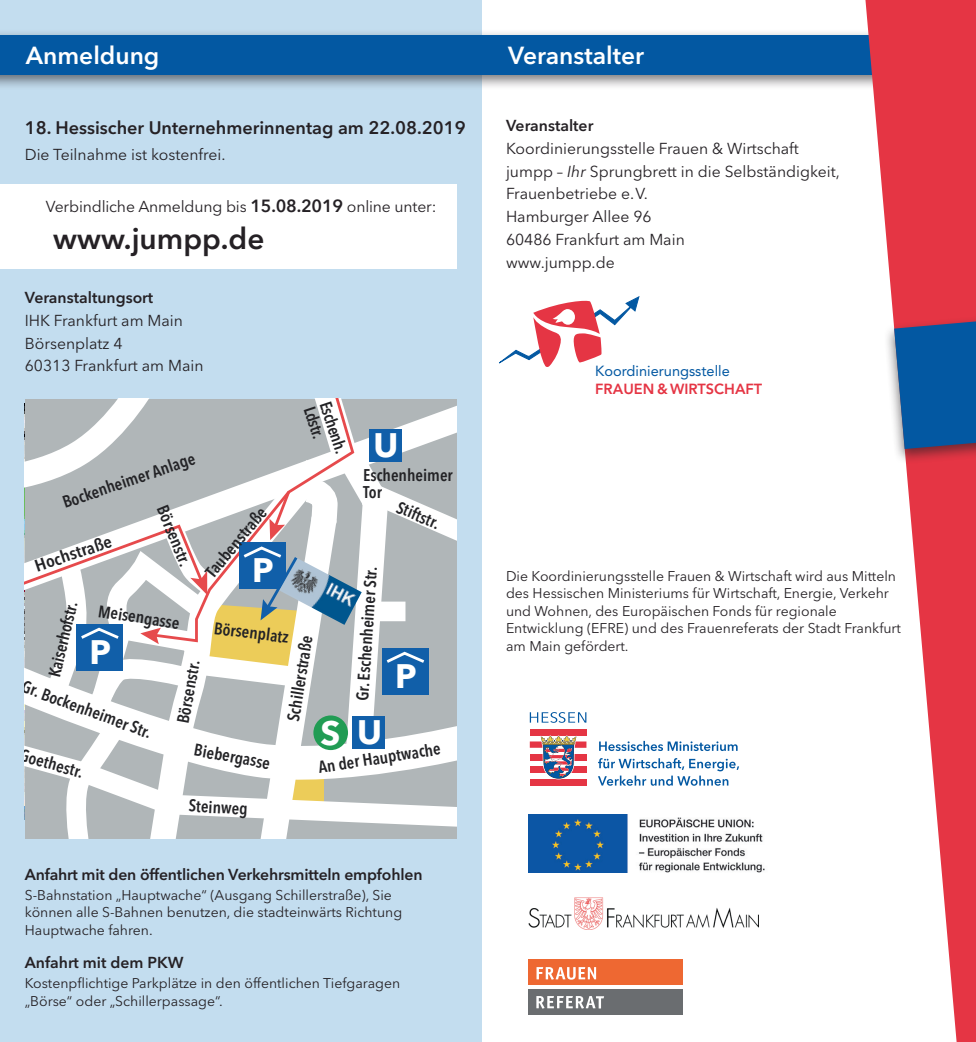
<style>
.page{position:relative;width:976px;height:1042px;background:#fff}
.page>*{position:absolute;margin:0;border:0;box-sizing:border-box;transform-origin:0 0}
.t1{font:700 33.6px "Avenir Next LT Pro";color:#fff}
.fließtext_8{font:600 29.75px "Avenir Next LT Pro";color:#252125}
.blauer_balken_weiß{font:600 24.5px "Avenir Next LT Pro";color:#fff}
.fließtext_8-2{font:600 18.03px "Avenir Next LT Pro";color:#252125}
.t2{font:600 condensed 16.8px/16.8px "Avenir Next LT Pro";color:#232326}
.t3{font:600 condensed 16.8px "Avenir Next LT Pro";color:#232326;scale:1.12 1}
.fließtext_8-3{font:15.75px/22.8px "Avenir Next LT Pro";color:#252125}
.fließtext_8-4{font:600 15.75px "Avenir Next LT Pro";letter-spacing:-.01em;color:#252125}
.t4{font:14.53px/17.5px "Avenir";color:#0358a2}
.fließtext_8-5{font:14px/17.5px "Avenir Next LT Pro";color:#252125}
.s1{font-weight:600;font-size:17.5px}
.s2{font-style:italic}
.s3{font-weight:800;color:#e53544}
</style>
<div class="page">
<div style="left:0;top:0;width:481px;height:1042px;background:#c3ddef"></div>
<div style="left:0;top:29px;width:976px;height:61px;background:#252125;opacity:.6"></div>
<div style="left:0;top:35px;width:976px;height:39px;background:#0358a2"></div>
<svg style="left:499px;top:296px;width:141px;height:71px"></svg>
<img style="left:529px;top:898px;width:229px;height:31px">
<img style="left:529px;top:814px;width:236px;height:58px">
<div style="left:0;top:184px;width:456px;height:85px;background:#fff"></div>
<svg style="left:25px;top:399px;width:431px;height:439px;background:#c6cccd"></svg>
<svg style="left:865px;top:0;width:111px;height:1042px;fill:#e53544"></svg>
<div style="left:884px;top:266px;width:92px;height:198px;background:#252125;opacity:.6"></div>
<svg style="left:894px;top:278px;width:82px;height:171px;background:#4c5388"></svg>
<div style="left:530px;top:729px;width:56px;height:6px;background:#e53544"></div>
<div style="left:530px;top:741px;width:56px;height:7px;background:#e53544"></div>
<div style="left:530px;top:754px;width:56px;height:6px;background:#e53544"></div>
<div style="left:530px;top:766px;width:56px;height:7px;background:#e53544"></div>
<div style="left:530px;top:779px;width:56px;height:6px;background:#e53544"></div>
<svg style="left:540px;top:735px;width:37px;height:44px"></svg>
<svg style="left:530px;top:712px;width:56px;height:11px"></svg>
<svg style="left:599px;top:741px;width:139px;height:10px"></svg>
<svg style="left:598px;top:758px;width:141px;height:28px"></svg>
<div style="left:528px;top:960px;width:155px;height:25px;background:#ee6832"></div>
<div style="left:528px;top:989px;width:155px;height:25px;background:#6a6d70"></div>
<svg style="left:536px;top:967px;width:60px;height:12px"></svg>
<svg style="left:536px;top:996px;width:68px;height:12px"></svg>
<p class="blauer_balken_weiß" style="left:26px;top:40px;width:135px">Anmeldung</p>
<p class="blauer_balken_weiß" style="left:508px;top:40px;width:137px">Veranstalter</p>
<p class="fließtext_8-2" style="left:25px;top:116px;width:442px">18. Hessischer Unternehmerinnentag am 22.08.2019</p>
<p class="fließtext_8-3" style="left:25px;top:143px;width:202px">Die Teilnahme ist kostenfrei.</p>
<p class="fließtext_8-3" style="left:46px;top:196px;width:392px">Verbindliche Anmeldung bis <span class="s1">15.08.2019</span> online unter:</p>
<p class="fließtext_8" style="left:53px;top:221px;width:213px">www.jumpp.de</p>
<p class="fließtext_8-4" style="left:25px;top:288px;width:130px">Veranstaltungsort</p>
<p class="fließtext_8-3" style="left:25px;top:309px;width:160px">IHK Frankfurt am Main</p>
<p class="fließtext_8-3" style="left:25px;top:332px;width:99px">Börsenplatz 4</p>
<p class="fließtext_8-3" style="left:25px;top:354px;width:180px">60313 Frankfurt am Main</p>
<p class="t2" style="left:333px;top:399px;width:55px;rotate:72deg">Eschenh.<br>Ldstr.</p>
<p class="t1" style="left:373px;top:424px;width:26px">U</p>
<p class="t2" style="left:60px;top:495px;width:141px;rotate:-19deg">Bockenheimer Anlage</p>
<p class="t2" style="left:170px;top:503px;width:65px;rotate:68deg">Börsenstr.</p>
<p class="t2" style="left:401px;top:498px;width:47px;rotate:23deg">Stiftstr.</p>
<p class="t2" style="left:363px;top:467px;width:91px">Eschenheimer<br>Tor</p>
<p class="t2" style="left:202px;top:569px;width:87px;rotate:-50deg">Taubenstraße</p>
<p class="t3" style="left:32px;top:557px;width:73px;rotate:-19deg">Hochstraße</p>
<p class="t1" style="left:252px;top:550px;width:23px">P</p>
<p class="t2" style="left:354px;top:700px;width:136px;rotate:-86deg">Gr. Eschenheimer Str.</p>
<p class="t2" style="left:46px;top:674px;width:78px;rotate:-76deg">Kaiserhofstr.</p>
<p class="t2" style="left:100px;top:602px;width:84px;rotate:9deg">M eisengasse</p>
<p class="t2" style="left:215px;top:619px;width:76px;rotate:7deg">Börsenplatz</p>
<p class="t2" style="left:285px;top:720px;width:88px;rotate:-81deg">Schillerstraße</p>
<p class="t1" style="left:89px;top:631px;width:23px">P</p>
<p class="t2" style="left:175px;top:722px;width:65px;rotate:-80deg">Börsenstr.</p>
<p class="t1" style="left:395px;top:655px;width:23px">P</p>
<p class="t2" style="left:25px;top:678px;width:138px;rotate:20deg">Gr. Bockenheimer Str.</p>
<p class="t1" style="left:357px;top:711px;width:26px">U</p>
<p class="t1" style="left:320px;top:712px;width:21px">S</p>
<p class="t2" style="left:317px;top:759px;width:125px;rotate:-9deg">An der Hauptwache</p>
<p class="t2" style="left:196px;top:741px;width:79px;rotate:10deg">Biebergasse</p>
<p class="t2" style="left:189px;top:797px;width:60px;rotate:3deg">Steinweg</p>
<p class="t2" style="left:23px;top:746px;width:67px;rotate:16deg">Goethestr.</p>
<p class="fließtext_8-4" style="left:25px;top:865px;width:399px">Anfahrt mit den öffentlichen Verkehrsmitteln empfohlen</p>
<p class="fließtext_8-5" style="left:25px;top:886px;width:379px">S-Bahnstation „Hauptwache“ (Ausgang Schillerstraße), Sie können alle S-Bahnen benutzen, die stadteinwärts Richtung<br>Hauptwache fahren.</p>
<p class="fließtext_8-4" style="left:25px;top:953px;width:160px">Anfahrt mit dem PKW</p>
<p class="fließtext_8-5" style="left:25px;top:974px;width:377px">Kostenpflichtige Parkplätze in den öffentlichen Tiefgaragen „Börse“ oder „Schillerpassage“.</p>
<p class="fließtext_8-4" style="left:506px;top:116px;width:89px">Veranstalter</p>
<p class="fließtext_8-3" style="left:506px;top:137px;width:294px">Koordinierungsstelle Frauen &amp; Wirtschaft</p>
<p class="fließtext_8-3" style="left:506px;top:160px;width:335px">jumpp – <span class="s2">Ihr</span> Sprungbrett in die Selbständigkeit,<br>Frauenbetriebe e.V.</p>
<p class="fließtext_8-3" style="left:506px;top:205px;width:180px">Hamburger Allee 96<br>60486 Frankfurt am Main</p>
<p class="fließtext_8-3" style="left:506px;top:251px;width:110px">www.jumpp.de</p>
<p class="t4" style="left:595px;top:363px;width:169px">Koordinierungsstelle<br><span class="s3">FRAUEN &amp; WIRTSCHAFT</span></p>
<p class="fließtext_8-5" style="left:506px;top:567px;width:392px">Die Koordinierungsstelle Frauen &amp; Wirtschaft wird aus Mitteln des Hessischen Ministeriums für Wirtschaft, Energie, Verkehr</p>
<p class="fließtext_8-5" style="left:506px;top:602px;width:332px">und Wohnen, des Europäischen Fonds für regionale</p>
<p class="fließtext_8-5" style="left:506px;top:620px;width:396px">Entwicklung (EFRE) und des Frauenreferats der Stadt Frankfurt</p>
<p class="fließtext_8-5" style="left:506px;top:637px;width:124px">am Main gefördert.</p>
</div>
